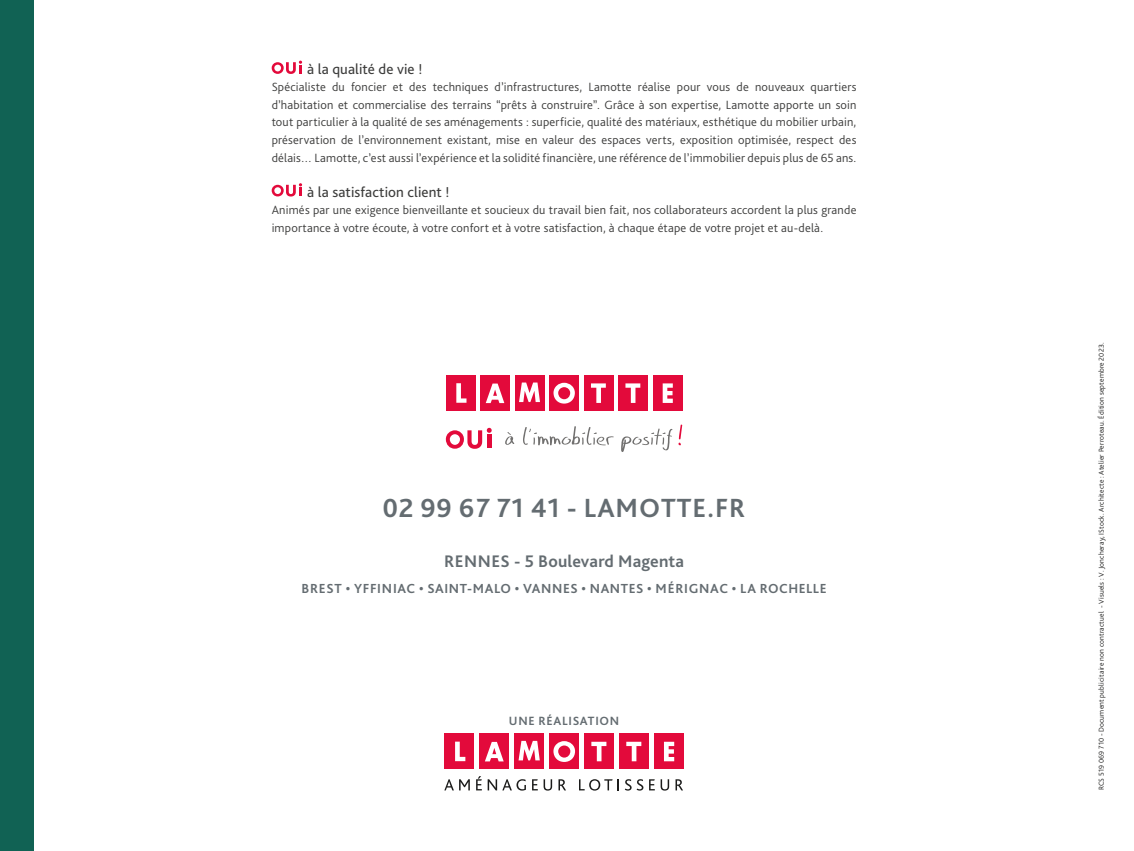
<style>
.page{position:relative;width:1134px;height:851px;background:#fff}
.page>*{position:absolute;margin:0;border:0;box-sizing:border-box;transform-origin:0 0}
.t1{font:700 27.5px "Bliss Pro";letter-spacing:.035em;color:#646c71}
.t2{font:700 17.5px "Bliss Pro";letter-spacing:.01em;color:#646c71}
.t3{font:15px "Bliss Pro";letter-spacing:.005em;color:#3d3d3c}
.t4{font:700 13.75px "Bliss Pro";letter-spacing:.045em;color:#646c71}
.t5{font:300 12.5px/17.5px "Bliss Pro";letter-spacing:.015em;color:#3d3d3c;text-align:justify}
.t6{font:700 12.5px "Bliss Pro";letter-spacing:.06em;color:#646c71}
.t7{font:300 7.5px "Bliss Pro";letter-spacing:.02em;color:#1c1c1b}
</style>
<div class="page">
<div style="left:0;top:0;width:34px;height:850px;background:#116254"></div>
<svg style="left:272px;top:61px;width:30px;height:13px"></svg>
<svg style="left:272px;top:183px;width:30px;height:13px"></svg>
<div style="left:480px;top:375px;width:30px;height:36px;background:#e30a3b"></div>
<div style="left:515px;top:375px;width:29px;height:36px;background:#e30a3b"></div>
<div style="left:549px;top:375px;width:30px;height:36px;background:#e30a3b"></div>
<div style="left:584px;top:375px;width:29px;height:36px;background:#e30a3b"></div>
<div style="left:618px;top:375px;width:30px;height:36px;background:#e30a3b"></div>
<div style="left:653px;top:375px;width:29px;height:36px;background:#e30a3b"></div>
<svg style="left:486px;top:383px;width:18px;height:20px"></svg>
<svg style="left:519px;top:382px;width:21px;height:20px"></svg>
<svg style="left:553px;top:383px;width:22px;height:20px"></svg>
<svg style="left:591px;top:383px;width:15px;height:20px"></svg>
<svg style="left:663px;top:383px;width:10px;height:20px"></svg>
<svg style="left:625px;top:383px;width:15px;height:20px"></svg>
<div style="left:446px;top:375px;width:29px;height:35px;background:#e30a3b"></div>
<svg style="left:456px;top:383px;width:10px;height:19px"></svg>
<svg style="left:678px;top:424px;width:4px;height:21px"></svg>
<svg style="left:505px;top:432px;width:9px;height:12px"></svg>
<svg style="left:621px;top:428px;width:51px;height:24px"></svg>
<svg style="left:523px;top:426px;width:91px;height:19px"></svg>
<svg style="left:446px;top:428px;width:46px;height:20px"></svg>
<div style="left:479px;top:733px;width:30px;height:36px;background:#e30a3b"></div>
<div style="left:514px;top:733px;width:30px;height:36px;background:#e30a3b"></div>
<div style="left:549px;top:733px;width:30px;height:36px;background:#e30a3b"></div>
<div style="left:584px;top:733px;width:30px;height:36px;background:#e30a3b"></div>
<div style="left:619px;top:733px;width:30px;height:36px;background:#e30a3b"></div>
<div style="left:654px;top:733px;width:30px;height:36px;background:#e30a3b"></div>
<svg style="left:485px;top:741px;width:19px;height:20px"></svg>
<svg style="left:518px;top:740px;width:22px;height:20px"></svg>
<svg style="left:553px;top:741px;width:22px;height:20px"></svg>
<svg style="left:591px;top:741px;width:15px;height:20px"></svg>
<svg style="left:664px;top:741px;width:10px;height:20px"></svg>
<svg style="left:626px;top:741px;width:15px;height:20px"></svg>
<div style="left:444px;top:733px;width:30px;height:36px;background:#e30a3b"></div>
<svg style="left:455px;top:741px;width:10px;height:20px"></svg>
<svg style="left:444px;top:779px;width:26px;height:11px"></svg>
<svg style="left:476px;top:776px;width:6px;height:14px"></svg>
<svg style="left:488px;top:779px;width:38px;height:11px"></svg>
<svg style="left:532px;top:779px;width:6px;height:11px"></svg>
<svg style="left:544px;top:779px;width:8px;height:11px"></svg>
<svg style="left:558px;top:779px;width:8px;height:11px"></svg>
<svg style="left:579px;top:779px;width:40px;height:11px"></svg>
<svg style="left:625px;top:779px;width:18px;height:11px"></svg>
<svg style="left:649px;top:779px;width:6px;height:11px"></svg>
<svg style="left:661px;top:779px;width:8px;height:11px"></svg>
<svg style="left:675px;top:779px;width:8px;height:11px"></svg>
<p class="t3" style="left:307px;top:60px;width:117px">à la qualité de vie !</p>
<p class="t5" style="left:272px;top:78px;width:586px">Spécialiste du foncier et des techniques d’infrastructures, Lamotte réalise pour vous de nouveaux quartiers d’habitation et commercialise des terrains “prêts à construire”. Grâce à son expertise, Lamotte apporte un soin tout particulier à la qualité de ses aménagements : superficie, qualité des matériaux, esthétique du mobilier urbain, préservation de l’environnement existant, mise en valeur des espaces verts, exposition optimisée, respect des délais… Lamotte, c’est aussi l’expérience et la solidité financière, une référence de l’immobilier depuis plus de 65 ans.</p>
<p class="t3" style="left:307px;top:182px;width:144px">à la satisfaction client !</p>
<p class="t5" style="left:272px;top:201px;width:586px">Animés par une exigence bienveillante et soucieux du travail bien fait, nos collaborateurs accordent la plus grande importance à votre écoute, à votre confort et à votre satisfaction, à chaque étape de votre projet et au-delà.</p>
<p class="t1" style="left:382px;top:490px;width:364px">02 99 67 71 41 - LAMOTTE.FR</p>
<p class="t2" style="left:444px;top:550px;width:241px">RENNES - 5 Boulevard Magenta</p>
<p class="t4" style="left:302px;top:580px;width:526px">BREST • YFFINIAC • SAINT-MALO • VANNES • NANTES • MÉRIGNAC • LA ROCHELLE</p>
<p class="t6" style="left:509px;top:712px;width:112px">UNE RÉALISATION</p>
<p class="t7" style="left:1097px;top:790px;width:449px;rotate:-90deg">RCS 519 069 710 - Document publicitaire non contractuel - Visuels : V. Joncheray, IStock. Architecte : Atelier Perroteau. Édition septembre 2023.</p>
</div>
